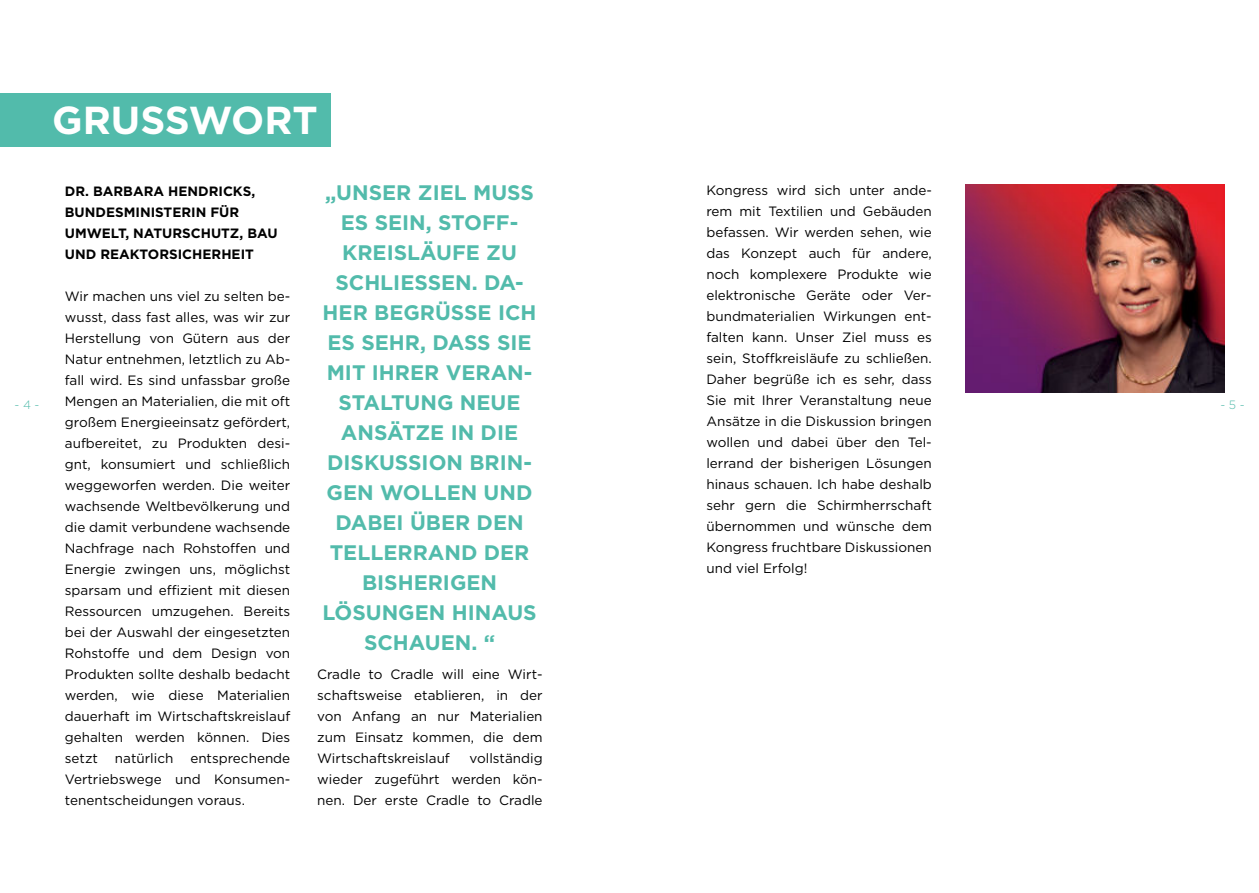
<style>
.page{position:relative;width:1259px;height:893px;background:#fff}
.page>*{position:absolute;margin:0;border:0;box-sizing:border-box;transform-origin:0 0}
.t1{font:700 39px "Gotham";color:#fff}
.t2{font:700 21px/30px "Gotham";color:#52bbab;text-align:center}
.t3{font:13.5px/21px "Gotham";color:#000;text-align:justify}
.t4{font:700 13.5px/21px "Gotham";color:#000}
.t5{font:300 12px "Gotham";color:#52bbab}
</style>
<div class="page">
<div style="left:0;top:94px;width:330px;height:53px;background:#52bbab"></div>
<img style="left:965px;top:184px;width:260px;height:208px">
<h1 class="t1" style="left:53px;top:92px;width:267px">GRUSSWORT</h1>
<p class="t5" style="left:15px;top:399px;width:26px">- 4 -</p>
<p class="t4" style="left:65px;top:181px;width:214px">DR. BARBARA HENDRICKS,<br>BUNDESMINISTERIN FÜR<br>UMWELT, NATURSCHUTZ, BAU<br>UND REAKTORSICHERHEIT</p>
<p class="t3" style="left:65px;top:286px;width:227px">Wir machen uns viel zu selten be&shy;wusst, dass fast alles, was wir zur Herstellung von Gütern aus der natur entnehmen, letztlich zu Ab&shy;fall wird. Es sind unfassbar große Mengen an Materialien, die mit oft großem Energieeinsatz gefördert, aufbereitet, zu Produkten desi&shy;gnt, konsumiert und schließlich weggeworfen werden. Die weiter wachsende Weltbevölkerung und die damit verbundene wachsende nachfrage nach Rohstoffen und Energie zwingen uns, möglichst sparsam und effizient mit diesen Ressourcen umzugehen. Bereits bei der Auswahl der eingesetzten Rohstoffe und dem Design von Produkten sollte deshalb bedacht werden, wie diese Materialien dauerhaft im Wirtschaftskreislauf gehalten werden können. Dies setzt</p>
<p class="t3" style="left:65px;top:748px;width:227px;text-indent:125px">entsprechende Vertriebswege und Konsumen&shy;tenentscheidungen voraus.</p>
<p class="t3" style="left:115px;top:748px;width:60px">natürlich</p>
<p class="t2" style="left:322px;top:178px;width:216px">„UNSER ZIEL MUSS<br>ES SEIN, STOFF-<br>KREISLÄUFE ZU<br>SCHLIESSEN. DA-<br>HER BEGRÜSSE ICH<br>ES SEHR, DASS SIE<br>MIT IHRER VERAN-<br>STALTUNG NEUE<br>ANSÄTZE IN DIE<br>DISKUSSION BRIN-<br>GEN WOLLEN UND<br>DABEI ÜBER DEN<br>TELLERRAND DER<br>BISHERIGEN<br>LÖSUNGEN HINAUS<br>SCHAUEN. “</p>
<p class="t3" style="left:317px;top:664px;width:227px">Cradle to Cradle will eine Wirt&shy;schaftsweise etablieren, in der von Anfang an nur Materialien zum Einsatz kommen, die dem Wirtschaftskreislauf</p>
<p class="t3" style="left:317px;top:748px;width:227px;text-indent:152px">vollständig wieder zugeführt werden kön&shy;nen. Der erste Cradle to Cradle</p>
<p class="t3" style="left:706px;top:180px;width:227px">Kongress wird sich unter ande&shy;rem mit Textilien und Gebäuden befassen. Wir werden sehen, wie das Konzept auch für andere, noch komplexere Produkte wie elektronische Geräte oder Ver&shy;bundmaterialien Wirkungen ent&shy;falten kann. Unser Ziel muss es sein, Stoffkreisläufe zu schließen.<br>Daher begrüße ich es sehr, dass Sie mit Ihrer Veranstaltung neue Ansätze in die Diskussion bringen wollen und dabei über den Tel&shy;lerrand der bisherigen Lösungen hinaus schauen. Ich habe deshalb sehr gern die Schirmherrschaft übernommen und wünsche dem Kongress fruchtbare Diskussionen und viel Erfolg!</p>
<p class="t5" style="left:1220px;top:399px;width:26px">- 5 -</p>
</div>
